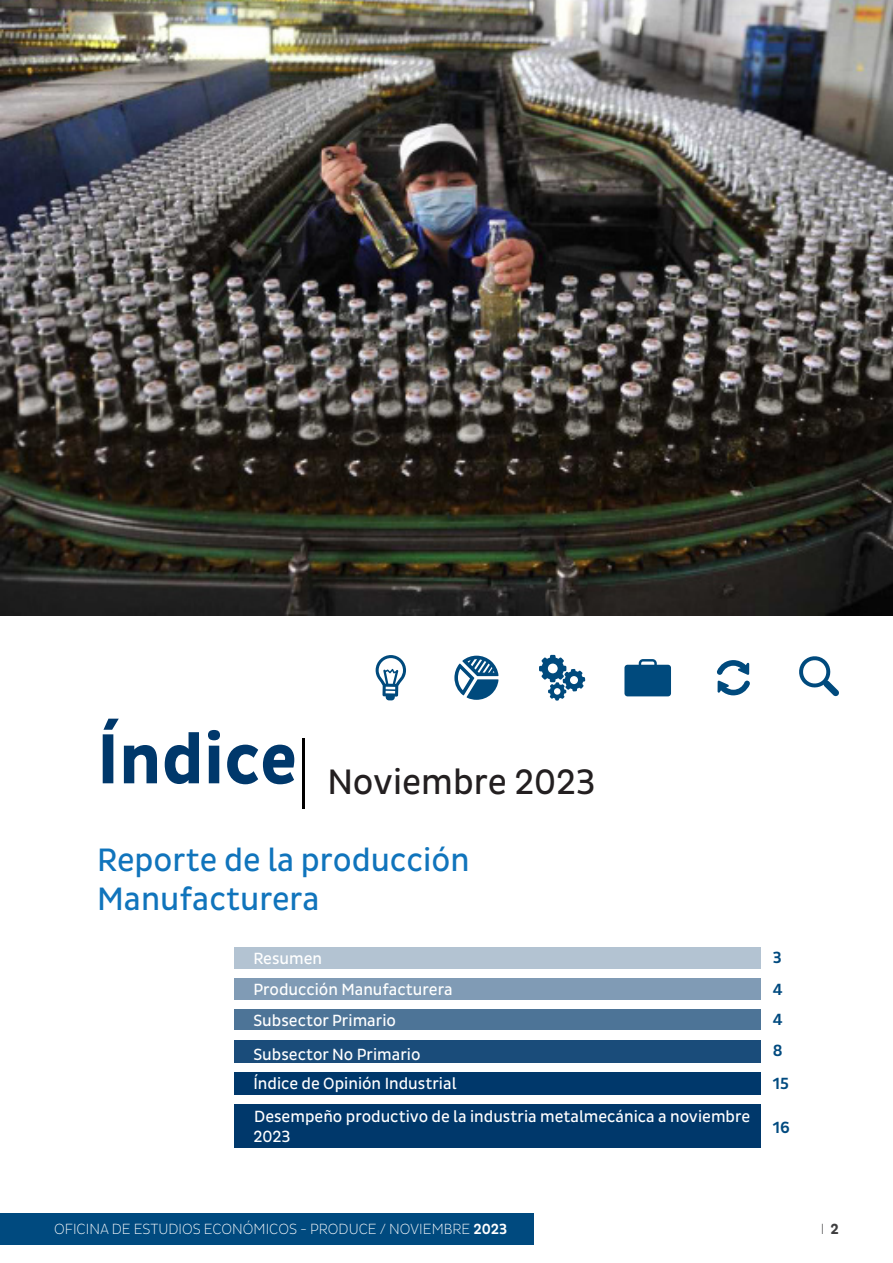
<style>
.page{position:relative;width:893px;height:1263px;background:#fff}
.page>*{position:absolute;margin:0;border:0;box-sizing:border-box;transform-origin:0 0}
.t1{font:700 72px "Pluto Sans Cond";color:#00386b}
.t2{font:36px "Pluto Sans Cond";color:#231f20}
.t3{font:33px "Pluto Sans Cond";color:#1074bc}
.t4{font:16.5px/31px "Pluto Sans Cond";color:#fff}
.t5{font:500 16.5px "Pluto Sans Cond";color:#004a7f}
.t6{font:300 15px "Pluto Sans Cond Ex";color:#fff}
.t7{font:300 15px "Pluto Sans Cond Ex";color:#3e3e3f}
.s1{font-family:"Pluto Sans Cond";font-weight:500}
.s2{font-family:"Pluto Sans Cond";font-weight:700}
</style>
<div class="page">
<div style="left:0;top:1213px;width:534px;height:32px;background:#004a7f"></div>
<hr style="left:892px;top:1213px;width:1px;height:32px;background:#004a7f">
<div style="left:234px;top:946px;width:527px;height:22px;background:#b3c3d2"></div>
<div style="left:234px;top:978px;width:527px;height:21px;background:#809bb5"></div>
<div style="left:234px;top:1009px;width:527px;height:21px;background:#4d7497"></div>
<div style="left:234px;top:1041px;width:526px;height:22px;background:#1a4c7a"></div>
<div style="left:234px;top:1072px;width:527px;height:22px;background:#00386b"></div>
<hr style="left:302px;top:738px;width:2px;height:71px;background:#010000">
<svg style="left:376px;top:655px;width:30px;height:45px"></svg>
<svg style="left:454px;top:656px;width:44px;height:44px"></svg>
<svg style="left:539px;top:655px;width:46px;height:46px"></svg>
<svg style="left:799px;top:656px;width:40px;height:40px"></svg>
<svg style="left:624px;top:659px;width:47px;height:37px;background:#22628e"></svg>
<svg style="left:717px;top:660px;width:33px;height:35px"></svg>
<div style="left:234px;top:1104px;width:527px;height:44px;background:#00386b"></div>
<img style="left:0;top:0;width:893px;height:616px">
<p class="t1" style="left:97px;top:718px;width:202px">Índice</p>
<p class="t2" style="left:327px;top:762px;width:270px">Noviembre 2023</p>
<p class="t3" style="left:97px;top:841px;width:374px">Reporte de la producción</p>
<p class="t3" style="left:97px;top:880px;width:224px">Manufacturera</p>
<p class="t4" style="left:253px;top:943px;width:201px">Resumen<br>Producción Manufacturera<br>Subsector Primario</p>
<p class="t4" style="left:253px;top:1041px;width:205px;line-height:29px">Subsector No Primario<br>Índice de Opinión Industrial</p>
<p class="t4" style="left:253px;top:1107px;width:498px;line-height:19.8px">Desempeño productivo de la industria metalmecánica a noviembre<br>2023</p>
<p class="t5" style="left:773px;top:948px;width:10px">3</p>
<p class="t5" style="left:773px;top:980px;width:11px">4</p>
<p class="t5" style="left:773px;top:1010px;width:11px">4</p>
<p class="t5" style="left:773px;top:1041px;width:11px">8</p>
<p class="t5" style="left:773px;top:1074px;width:18px">15</p>
<p class="t5" style="left:773px;top:1118px;width:18px">16</p>
<p class="t6" style="left:54px;top:1221px;width:455px">OFICINA DE ESTUDIOS ECONÓMICOS - PRODUCE / NOVIEMBRE <span class="s1">2023</span></p>
<p class="t7" style="left:821px;top:1221px;width:20px">I <span class="s2">2</span></p>
</div>
